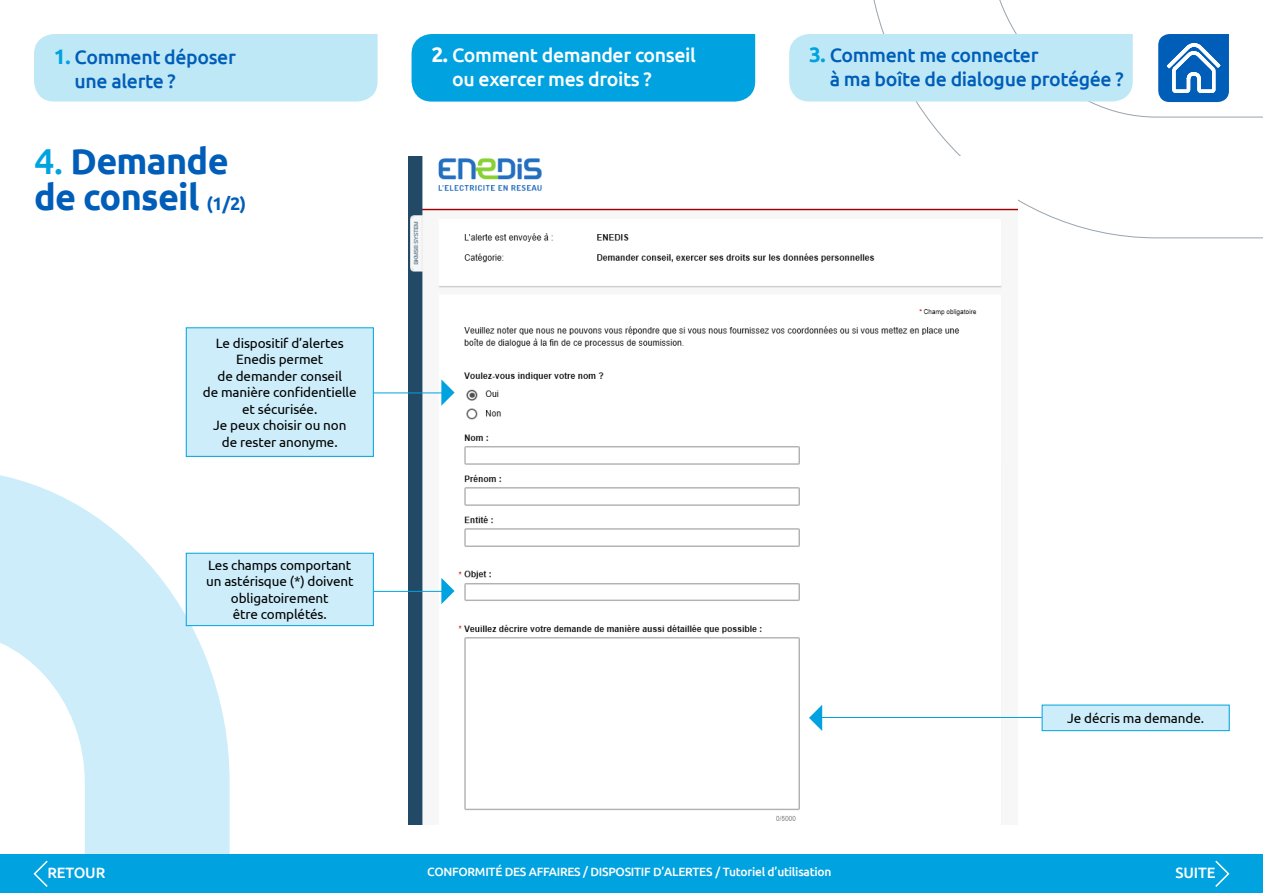
<style>
.page{position:relative;width:1263px;height:893px;background:#fff}
.page>*{position:absolute;margin:0;border:0;box-sizing:border-box;transform-origin:0 0}
.t1{font:700 36px/36px "Ubuntu";letter-spacing:-.02em;color:#005eb8}
.t2{font:500 19.5px/24px "Ubuntu";letter-spacing:-.02em;color:#005eb8}
.t3{font:500 19.5px/24px "Ubuntu";letter-spacing:-.02em;color:#fff}
.t4{font:500 15px "Ubuntu";letter-spacing:-.01em;color:#fff}
.t5{font:13.5px/16.5px "Ubuntu";letter-spacing:-.01em;color:#000;text-align:center}
.t6{font:500 12px "Ubuntu";letter-spacing:-.02em;color:#fff}
.s1{font-weight:700;font-size:21px;color:#00a3e0}
.s2{font-weight:500;color:#00a3e0}
.s3{font-size:18px}
.s4{font-weight:700;font-size:21px}
</style>
<div class="page">
<svg style="left:0;top:475px;width:230px;height:379px;fill:#ccedf9"></svg>
<div style="left:0;top:854px;width:1263px;height:39px;background:#00a3e0"></div>
<svg style="left:873px;top:0;width:390px;height:239px"></svg>
<svg style="left:1158px;top:34px;width:71px;height:68px"></svg>
<div style="left:789px;top:34px;width:344px;height:68px;background:#bfe8f7"></div>
<div style="left:34px;top:34px;width:344px;height:68px;background:#bfe8f7"></div>
<svg style="left:1215px;top:860px;width:15px;height:27px"></svg>
<svg style="left:33px;top:860px;width:15px;height:27px"></svg>
<img style="left:409px;top:156px;width:608px;height:668px">
<div style="left:412px;top:34px;width:343px;height:68px;background:#00a3e0"></div>
<hr style="left:816px;top:717px;width:232px;height:1px;background:#00a3e0">
<svg style="left:809px;top:705px;width:13px;height:26px"></svg>
<hr style="left:359px;top:591px;width:89px;height:1px;background:#00a3e0">
<svg style="left:441px;top:578px;width:13px;height:26px"></svg>
<div style="left:186px;top:553px;width:187px;height:73px;background:#ccedf9"></div>
<div style="left:186px;top:553px;width:188px;height:73px;border:1px solid #00a3e0"></div>
<hr style="left:359px;top:393px;width:89px;height:1px;background:#00a3e0">
<svg style="left:441px;top:379px;width:13px;height:27px"></svg>
<div style="left:186px;top:328px;width:187px;height:128px;background:#ccedf9"></div>
<div style="left:186px;top:327px;width:188px;height:130px;border:1px solid #00a3e0"></div>
<div style="left:1042px;top:705px;width:187px;height:26px;background:#ccedf9"></div>
<div style="left:1042px;top:705px;width:187px;height:26px;border:1px solid #00a3e0"></div>
<h2 class="t2" style="left:75px;top:45px;width:163px;text-indent:-21px"><span class="s1">1.</span> Comment déposer une alerte ?</h2>
<p class="t1" style="left:34px;top:142px;width:214px"><span class="s2">4.</span> Demande de conseil <span class="s3">(1/2)</span></p>
<p class="t5" style="left:203px;top:334px;width:155px">Le dispositif d’alertes<br>Enedis permet<br>de demander conseil<br>de manière confidentielle et sécurisée.</p>
<p class="t5" style="left:213px;top:417px;width:135px">Je peux choisir ou non de rester anonyme.</p>
<p class="t5" style="left:206px;top:556px;width:149px">Les champs comportant un astérisque (*) doivent obligatoirement<br>être complétés.</p>
<p class="t3" style="left:452px;top:43px;width:245px;text-indent:-21px"><span class="s4">2.</span> Comment demander conseil ou exercer mes droits ?</p>
<h2 class="t2" style="left:830px;top:43px;width:296px;text-indent:-21px"><span class="s1">3.</span> Comment me connecter<br>à ma boîte de dialogue protégée ?</h2>
<p class="t5" style="left:1067px;top:710px;width:138px">Je décris ma demande.</p>
<p class="t6" style="left:427px;top:865px;width:406px">CONFORMITÉ DES AFFAIRES / DISPOSITIF D’ALERTES / Tutoriel d’utilisation</p>
<p class="t4" style="left:47px;top:863px;width:59px">RETOUR</p>
<p class="t4" style="left:1175px;top:863px;width:41px">SUITE</p>
</div>
